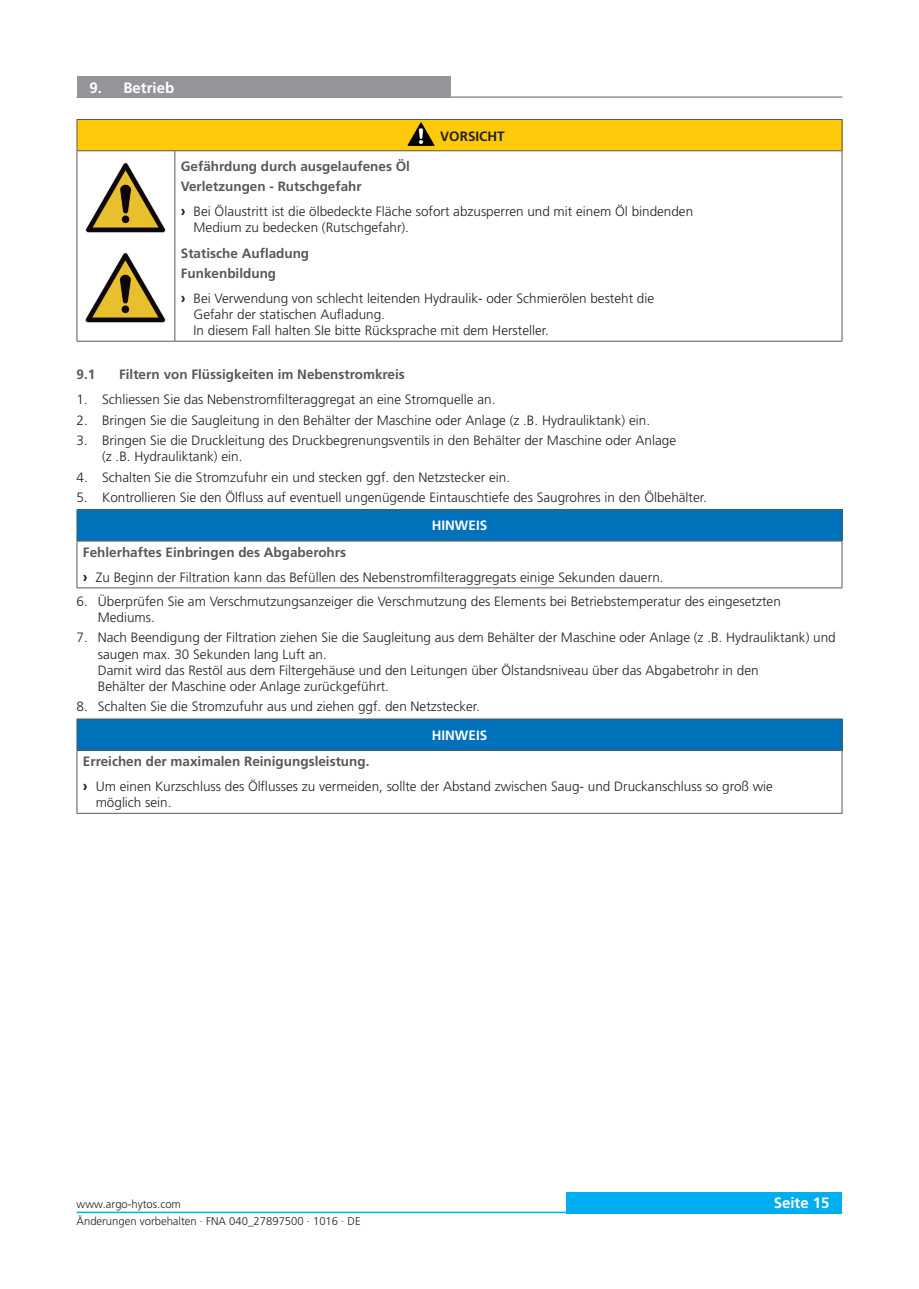
<style>
.page{position:relative;width:919px;height:1289px;background:#fff}
.page>*{position:absolute;margin:0;border:0;box-sizing:border-box;transform-origin:0 0}
.t1{font:700 15px "Frutiger LT Pro";color:#fff}
._06_Copytext{font:300 13.5px/16.2px "Frutiger LT Pro";color:#231f20}
._05_Subline_Copytext{font:700 13.5px "Frutiger LT Pro";color:#57585a}
._06_Copytext-2{font:700 13.5px "Frutiger LT Pro";color:#fff}
._06_Copytext-3{font:700 13.5px "Frutiger LT Pro";color:#231f20}
.t2{font:300 11.25px "Frutiger LT Pro";color:#231f20}
.s1{font-weight:700;font-size:15px}
</style>
<div class="page">
<div style="left:566px;top:1191px;width:276px;height:22px;background:#00aeef"></div>
<hr style="left:77px;top:1211px;width:765px;height:2px;background:#00aeef">
<div style="left:77px;top:77px;width:373px;height:21px;background:#939598"></div>
<hr style="left:77px;top:96px;width:765px;height:2px;background:#939598">
<div style="left:77px;top:119px;width:765px;height:32px;background:#feca0a"></div>
<hr style="left:77px;top:341px;width:98px;height:1px;background:#57585a">
<hr style="left:175px;top:341px;width:667px;height:1px;background:#57585a">
<hr style="left:77px;top:120px;width:1px;height:30px;background:#57585a">
<hr style="left:841px;top:120px;width:1px;height:30px;background:#57585a">
<hr style="left:77px;top:151px;width:1px;height:90px;background:#57585a">
<hr style="left:174px;top:151px;width:1px;height:90px;background:#57585a">
<hr style="left:841px;top:151px;width:1px;height:90px;background:#57585a">
<hr style="left:77px;top:241px;width:1px;height:100px;background:#57585a">
<hr style="left:174px;top:241px;width:1px;height:100px;background:#57585a">
<hr style="left:841px;top:241px;width:1px;height:100px;background:#57585a">
<hr style="left:77px;top:119px;width:98px;height:1px;background:#57585a">
<hr style="left:175px;top:119px;width:667px;height:1px;background:#57585a">
<hr style="left:77px;top:150px;width:98px;height:1px;background:#57585a">
<hr style="left:175px;top:150px;width:667px;height:1px;background:#57585a">
<img style="left:85px;top:162px;width:81px;height:71px">
<img style="left:85px;top:252px;width:81px;height:71px">
<div style="left:77px;top:509px;width:765px;height:32px;background:#0072bc"></div>
<hr style="left:77px;top:510px;width:1px;height:30px;background:#57585a">
<hr style="left:841px;top:510px;width:1px;height:30px;background:#57585a">
<hr style="left:77px;top:541px;width:1px;height:46px;background:#57585a">
<hr style="left:841px;top:541px;width:1px;height:46px;background:#57585a">
<hr style="left:77px;top:509px;width:765px;height:1px;background:#57585a">
<hr style="left:77px;top:540px;width:765px;height:1px;background:#57585a">
<hr style="left:77px;top:587px;width:765px;height:1px;background:#57585a">
<div style="left:77px;top:719px;width:765px;height:31px;background:#0072bc"></div>
<hr style="left:77px;top:719px;width:1px;height:31px;background:#57585a">
<hr style="left:841px;top:719px;width:1px;height:31px;background:#57585a">
<hr style="left:77px;top:750px;width:1px;height:63px;background:#57585a">
<hr style="left:841px;top:750px;width:1px;height:63px;background:#57585a">
<hr style="left:77px;top:718px;width:765px;height:1px;background:#57585a">
<hr style="left:77px;top:750px;width:765px;height:1px;background:#57585a">
<hr style="left:77px;top:813px;width:765px;height:1px;background:#57585a">
<img style="left:407px;top:123px;width:27px;height:23px">
<p class="t1" style="left:89px;top:79px;width:86px">9. Betrieb</p>
<p class="_06_Copytext-3" style="left:440px;top:128px;width:66px">VORSICHT</p>
<p class="_05_Subline_Copytext" style="left:181px;top:158px;width:231px">Gefährdung durch ausgelaufenes Öl</p>
<p class="_05_Subline_Copytext" style="left:181px;top:178px;width:182px">Verletzungen - Rutschgefahr</p>
<p class="_06_Copytext" style="left:194px;top:203px;width:501px;text-indent:-13px"><span class="s1">›</span> Bei Ölaustritt ist die ölbedeckte Fläche sofort abzusperren und mit einem Öl bindenden<br>Medium zu bedecken (Rutschgefahr).</p>
<p class="_05_Subline_Copytext" style="left:181px;top:245px;width:130px">Statische Aufladung</p>
<p class="_05_Subline_Copytext" style="left:181px;top:265px;width:97px">Funkenbildung</p>
<p class="_06_Copytext" style="left:194px;top:290px;width:462px;text-indent:-13px"><span class="s1">›</span> Bei Verwendung von schlecht leitenden Hydraulik- oder Schmierölen besteht die<br>Gefahr der statischen Aufladung.<br>In diesem Fall halten SIe bitte Rücksprache mit dem Hersteller.</p>
<p class="_05_Subline_Copytext" style="left:77px;top:367px;width:20px">9.1</p>
<p class="_05_Subline_Copytext" style="left:119px;top:367px;width:287px">Filtern von Flüssigkeiten im Nebenstromkreis</p>
<p class="_06_Copytext" style="left:77px;top:391px;width:420px">1. Schliessen Sie das Nebenstromfilteraggregat an eine Stromquelle an.</p>
<p class="_06_Copytext" style="left:77px;top:412px;width:575px">2. Bringen Sie die Saugleitung in den Behälter der Maschine oder Anlage (z .B. Hydrauliktank) ein.</p>
<p class="_06_Copytext" style="left:102px;top:432px;width:575px;text-indent:-26px">3. Bringen Sie die Druckleitung des Druckbegrenungsventils in den Behälter der Maschine oder Anlage (z .B. Hydrauliktank) ein.</p>
<p class="_06_Copytext" style="left:77px;top:469px;width:435px">4. Schalten Sie die Stromzufuhr ein und stecken ggf. den Netzstecker ein.</p>
<p class="_06_Copytext" style="left:77px;top:489px;width:631px">5. Kontrollieren Sie den Ölfluss auf eventuell ungenügende Eintauschtiefe des Saugrohres in den Ölbehälter.</p>
<p class="_06_Copytext-2" style="left:431px;top:518px;width:57px">HINWEIS</p>
<p class="_05_Subline_Copytext" style="left:83px;top:544px;width:265px">Fehlerhaftes Einbringen des Abgaberohrs</p>
<p class="_06_Copytext" style="left:83px;top:569px;width:582px"><span class="s1">›</span> Zu Beginn der Filtration kann das Befüllen des Nebenstromfilteraggregats einige Sekunden dauern.</p>
<p class="_06_Copytext" style="left:98px;top:593px;width:684px;text-indent:-21px">6. Überprüfen Sie am Verschmutzungsanzeiger die Verschmutzung des Elements bei Betriebstemperatur des eingesetzten<br>Mediums.</p>
<p class="_06_Copytext" style="left:98px;top:629px;width:739px;text-indent:-21px">7. Nach Beendigung der Filtration ziehen Sie die Saugleitung aus dem Behälter der Maschine oder Anlage (z .B. Hydrauliktank) und saugen max. 30 Sekunden lang Luft an.<br>Damit wird das Restöl aus dem Filtergehäuse und den Leitungen über Ölstandsniveau über das Abgabetrohr in den<br>Behälter der Maschine oder Anlage zurückgeführt.</p>
<p class="_06_Copytext" style="left:77px;top:698px;width:405px">8. Schalten Sie die Stromzufuhr aus und ziehen ggf. den Netzstecker.</p>
<p class="_06_Copytext-2" style="left:431px;top:727px;width:57px">HINWEIS</p>
<p class="_05_Subline_Copytext" style="left:83px;top:753px;width:288px">Erreichen der maximalen Reinigungsleistung.</p>
<p class="_06_Copytext" style="left:96px;top:778px;width:678px;text-indent:-13px"><span class="s1">›</span> Um einen Kurzschluss des Ölflusses zu vermeiden, sollte der Abstand zwischen Saug- und Druckanschluss so groß wie möglich sein.</p>
<p class="t2" style="left:77px;top:1197px;width:106px">www.argo-hytos.com</p>
<p class="t1" style="left:773px;top:1194px;width:57px">Seite 15</p>
<p class="t2" style="left:77px;top:1214px;width:285px">Änderungen vorbehalten · FNA 040_27897500 · 1016 · DE</p>
</div>
